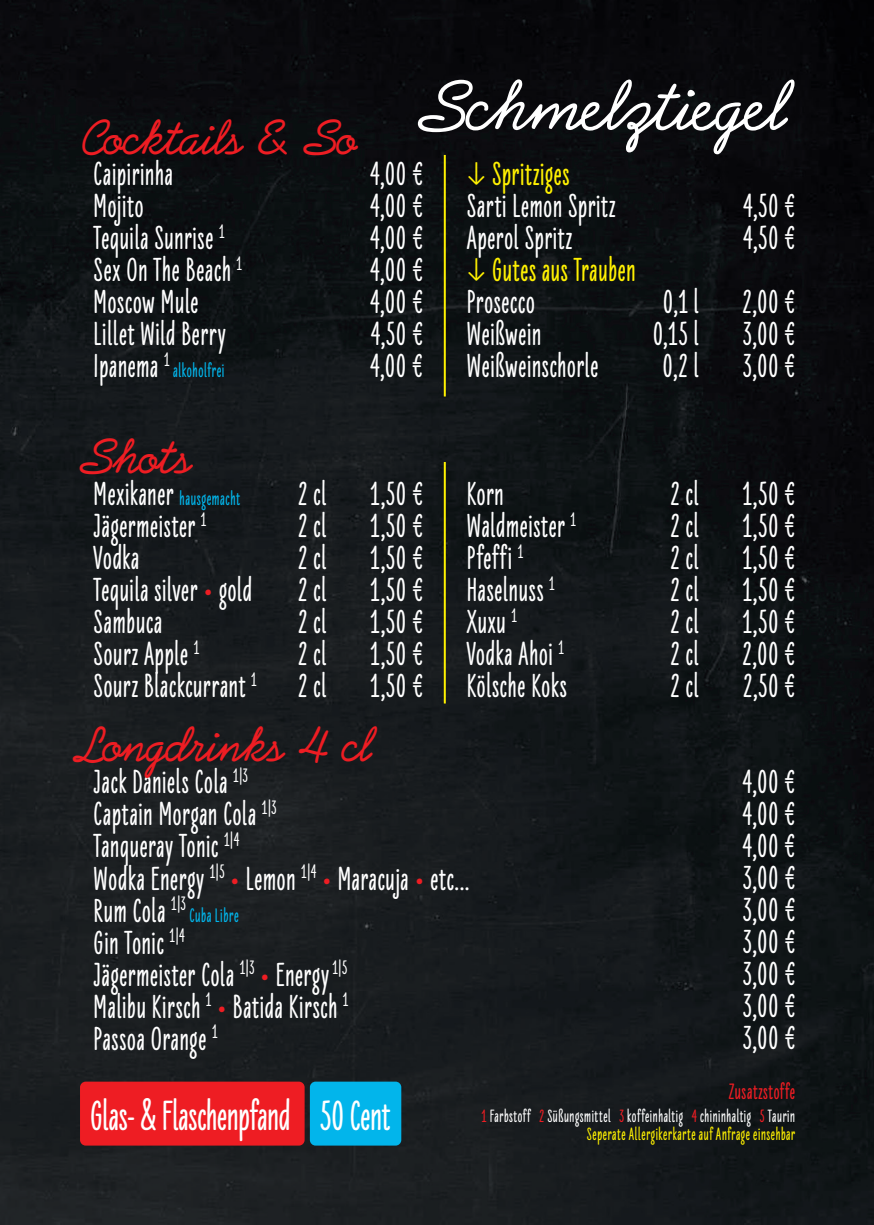
<style>
.page{position:relative;width:874px;height:1225px;background:#fff}
.page>*{position:absolute;margin:0;border:0;box-sizing:border-box;transform-origin:0 0}
.t1{font:48px "Arizona";color:#ee1d23}
.t2{font:900 43px "Liebe Erika";letter-spacing:-.005em;color:#fff}
.t3{font:900 34px/32px "Liebe Erika";letter-spacing:.025em;color:#fff;text-align:justify}
.t4{font:900 22.6px "Liebe Erika";letter-spacing:.025em;color:#ee1d23}
.t5{font:900 20px "Liebe Erika";letter-spacing:.03em;color:#02b5eb}
.t6{font:900 18.2px/18.2px "Liebe Erika";letter-spacing:.035em;color:#fff;text-align:right}
.s1{font-size:30px;color:#fff101}
.s2{color:#fff101}
.s3{font-size:34px;color:#fff}
.s4{font-weight:400;font-size:40px;color:#ee1d23}
.s5{color:#ee1d23}
</style>
<div class="page">
<img style="left:0;top:0;width:873px;height:1225px">
<div style="left:80px;top:1081px;width:224px;height:64px;background:#ee1d23;border-radius:6px"></div>
<hr style="left:443px;top:462px;width:2px;height:241px;background:#fff101">
<svg style="left:417px;top:79px;width:377px;height:75px"></svg>
<div style="left:310px;top:1081px;width:91px;height:64px;background:#02b5eb;border-radius:6px"></div>
<hr style="left:443px;top:155px;width:2px;height:241px;background:#fff101">
<h1 class="t1" style="left:79px;top:111px;width:279px">Cocktails &amp; So</h1>
<p class="t3" style="left:94px;top:159px;width:150px;text-align:left">Caipirinha<br>Mojito<br>Tequila Sunrise <sup>1<br></sup>Sex On The Beach <sup>1<br></sup>Moscow Mule<br>Lillet Wild Berry<br>Ipanema <sup>1</sup></p>
<p class="t5" style="left:173px;top:360px;width:53px">alkoholfrei</p>
<p class="t3" style="left:370px;top:159px;width:54px">4,00 € 4,00 € 4,00 € 4,00 € 4,00 € 4,50 € 4,00 €</p>
<p class="t3" style="left:466px;top:159px;width:170px;text-align:left"><span class="s1">↓</span> <span class="s2">Spritziges<br></span>Sarti Lemon Spritz<br>Aperol Spritz<br><span class="s1">↓</span> <span class="s2">Gutes aus Trauben<br></span>Prosecco<br>Weißwein<br>Weißweinschorle</p>
<p class="t3" style="left:652px;top:287px;width:47px">0,1 l 0,15 l 0,2 l</p>
<h1 class="t1" style="left:79px;top:431px;width:114px">Shots</h1>
<p class="t5" style="left:94px;top:488px;width:148px"><span class="s3">Mexikaner</span> hausgemacht</p>
<p class="t3" style="left:94px;top:511px;width:164px;text-align:left">Jägermeister <sup>1<br></sup>Vodka<br>Tequila silver <span class="s4">•</span> gold<br>Sambuca<br>Sourz Apple <sup>1<br></sup>Sourz Blackcurrant <sup>1</sup></p>
<p class="t3" style="left:298px;top:479px;width:29px">2 cl 2 cl 2 cl 2 cl 2 cl 2 cl 2 cl</p>
<p class="t3" style="left:371px;top:479px;width:53px">1,50 € 1,50 € 1,50 € 1,50 € 1,50 € 1,50 € 1,50 €</p>
<p class="t3" style="left:466px;top:479px;width:111px;text-align:left">Korn<br>Waldmeister <sup>1<br></sup>Pfeffi <sup>1<br></sup>Haselnuss <sup>1<br></sup>Xuxu <sup>1<br></sup>Vodka Ahoi <sup>1<br></sup>Kölsche Koks</p>
<h1 class="t1" style="left:76px;top:718px;width:297px">Longdrinks 4 cl</h1>
<p class="t3" style="left:94px;top:767px;width:377px;text-align:left">Jack Daniels Cola <sup>1|3<br></sup>Captain Morgan Cola <sup>1|3<br></sup>Tanqueray Tonic <sup>1|4<br></sup>Wodka Energy <sup>1|5</sup> <span class="s4">•</span> Lemon <sup>1|4</sup> <span class="s4">•</span> Maracuja <span class="s4">•</span> etc...<br>Rum Cola <sup>1|3</sup></p>
<p class="t5" style="left:189px;top:904px;width:51px">Cuba Libre</p>
<p class="t3" style="left:94px;top:927px;width:256px;text-align:left">Gin Tonic <sup>1|4<br></sup>Jägermeister Cola <sup>1|3</sup> <span class="s4">•</span> Energy <sup>1|5<br></sup>Malibu Kirsch <sup>1</sup> <span class="s4">•</span> Batida Kirsch <sup>1<br></sup>Passoa Orange <sup>1</sup></p>
<p class="t3" style="left:670px;top:479px;width:29px">2 cl 2 cl 2 cl 2 cl 2 cl 2 cl 2 cl</p>
<p class="t3" style="left:742px;top:191px;width:53px">4,50 €<br>4,50 €</p>
<p class="t3" style="left:742px;top:287px;width:54px">2,00 € 3,00 € 3,00 €</p>
<p class="t3" style="left:742px;top:479px;width:54px">1,50 € 1,50 € 1,50 € 1,50 € 1,50 € 2,00 € 2,50 €</p>
<p class="t3" style="left:742px;top:767px;width:54px">4,00 € 4,00 € 4,00 € 3,00 € 3,00 € 3,00 € 3,00 € 3,00 € 3,00 €</p>
<p class="t2" style="left:90px;top:1091px;width:202px">Glas- &amp; Flaschenpfand</p>
<p class="t2" style="left:320px;top:1091px;width:72px">50 Cent</p>
<p class="t4" style="left:728px;top:1079px;width:68px">Zusatzstoffe</p>
<p class="t6" style="left:481px;top:1107px;width:314px"><span class="s5">1</span> Farbstoff <span class="s5">2</span> Süßungsmittel <span class="s5">3</span> koffeinhaltig <span class="s5">4</span> chininhaltig <span class="s5">5</span> Taurin<br><span class="s2">Seperate Allergikerkarte auf Anfrage einsehbar</span></p>
</div>
